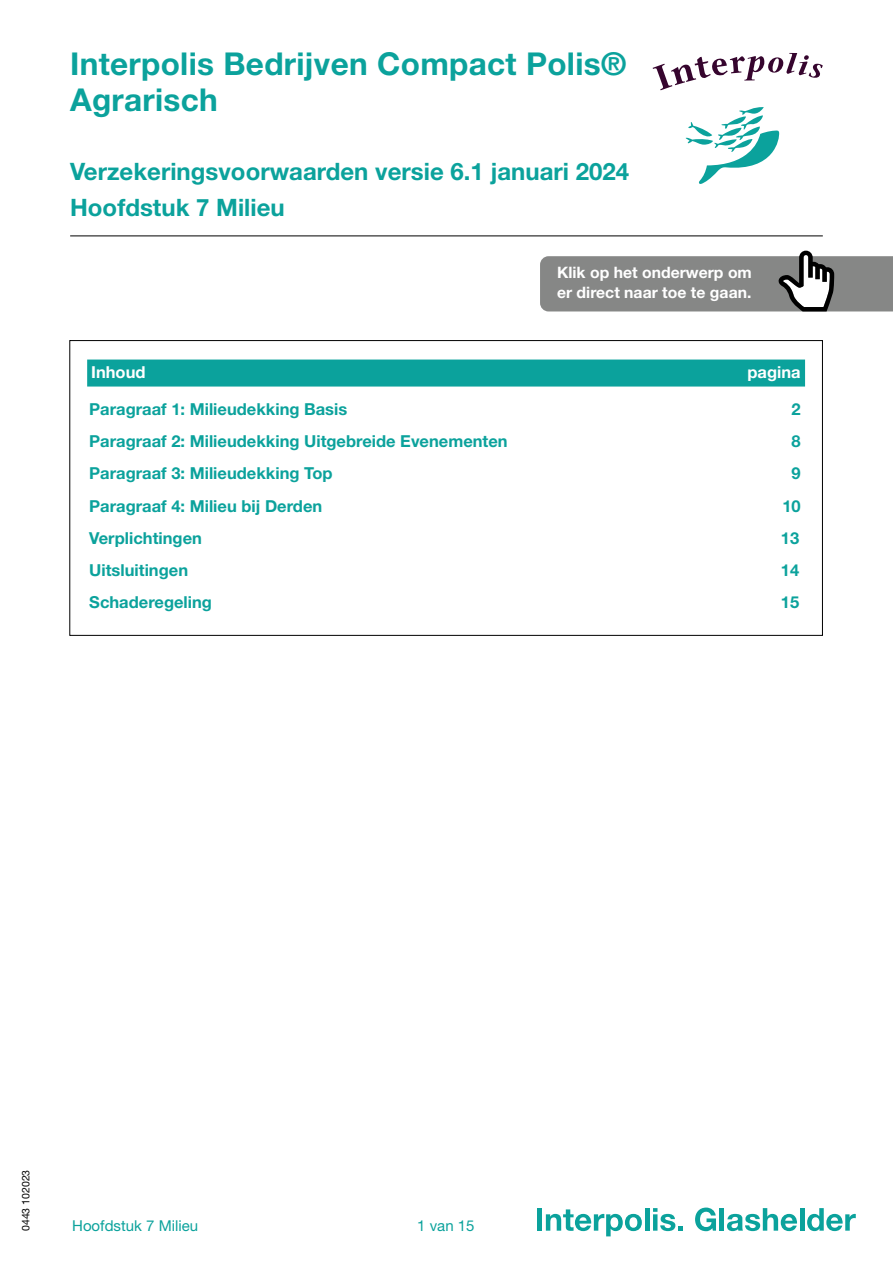
<style>
.page{position:relative;width:893px;height:1263px;background:#fff}
.page>*{position:absolute;margin:0;border:0;box-sizing:border-box;transform-origin:0 0}
.t1{font:700 31.5px/36px "Helvetica Neue LT Std";letter-spacing:.01em;color:#0ba29c}
.t2{font:700 24px/36px "Helvetica Neue LT Std";color:#0ba29c}
.t3{font:700 16.5px "Helvetica Neue LT Std";color:#0ba29c}
.t4{font:700 16.5px "Helvetica Neue LT Std";color:#fff}
.t5{font:700 15.75px/20.2px "Helvetica Neue LT Std";color:#fff}
.t6{font:15px "Helvetica Neue LT Std";color:#0ba29c}
.t7{font:10.5px "Helvetica Neue LT Std";color:#000}
</style>
<div class="page">
<hr style="left:70px;top:236px;width:753px;height:1px;background:#000">
<svg style="left:540px;top:251px;width:353px;height:60px;background:#8f908f"></svg>
<svg style="left:653px;top:53px;width:170px;height:37px"></svg>
<svg style="left:685px;top:107px;width:95px;height:77px"></svg>
<div style="left:537px;top:1208px;width:5px;height:23px;background:#0ba29c"></div>
<svg style="left:546px;top:1209px;width:96px;height:27px"></svg>
<hr style="left:645px;top:1208px;width:4px;height:23px;background:#0ba29c">
<svg style="left:653px;top:1208px;width:30px;height:23px"></svg>
<svg style="left:695px;top:1207px;width:21px;height:24px"></svg>
<hr style="left:720px;top:1208px;width:4px;height:23px;background:#0ba29c">
<svg style="left:727px;top:1208px;width:70px;height:23px"></svg>
<hr style="left:800px;top:1208px;width:4px;height:23px;background:#0ba29c">
<svg style="left:807px;top:1208px;width:49px;height:23px"></svg>
<div style="left:87px;top:360px;width:718px;height:27px;background:#0ba29c"></div>
<h1 class="t1" style="left:70px;top:46px;width:558px">Interpolis Bedrijven Compact Polis®<br>Agrarisch</h1>
<h2 class="t2" style="left:70px;top:153px;width:561px">Verzekeringsvoorwaarden versie 6.1 januari 2024<br>Hoofdstuk 7 Milieu</h2>
<p class="t5" style="left:557px;top:262px;width:196px">Klik op het onderwerp om er direct naar toe te gaan.</p>
<p class="t4" style="left:91px;top:362px;width:56px">Inhoud</p>
<p class="t4" style="left:747px;top:362px;width:55px">pagina</p>
<p class="t3" style="left:89px;top:399px;width:260px">Paragraaf 1: Milieudekking Basis</p>
<p class="t3" style="left:791px;top:399px;width:11px">2</p>
<p class="t3" style="left:89px;top:431px;width:420px">Paragraaf 2: Milieudekking Uitgebreide Evenementen</p>
<p class="t3" style="left:791px;top:431px;width:11px">8</p>
<p class="t3" style="left:89px;top:463px;width:245px">Paragraaf 3: Milieudekking Top</p>
<p class="t3" style="left:791px;top:463px;width:11px">9</p>
<p class="t3" style="left:89px;top:495px;width:234px">Paragraaf 4: Milieu bij Derden</p>
<p class="t3" style="left:782px;top:495px;width:20px">10</p>
<p class="t3" style="left:89px;top:528px;width:114px">Verplichtingen</p>
<p class="t3" style="left:781px;top:528px;width:20px">13</p>
<p class="t3" style="left:89px;top:560px;width:100px">Uitsluitingen</p>
<p class="t3" style="left:781px;top:560px;width:20px">14</p>
<p class="t3" style="left:89px;top:592px;width:124px">Schaderegeling</p>
<p class="t3" style="left:781px;top:592px;width:20px">15</p>
<p class="t7" style="left:20px;top:1231px;width:63px;rotate:-90deg">0443 102023</p>
<p class="t6" style="left:72px;top:1216px;width:128px">Hoofdstuk 7 Milieu</p>
<p class="t6" style="left:417px;top:1217px;width:59px">1 van 15</p>
</div>
